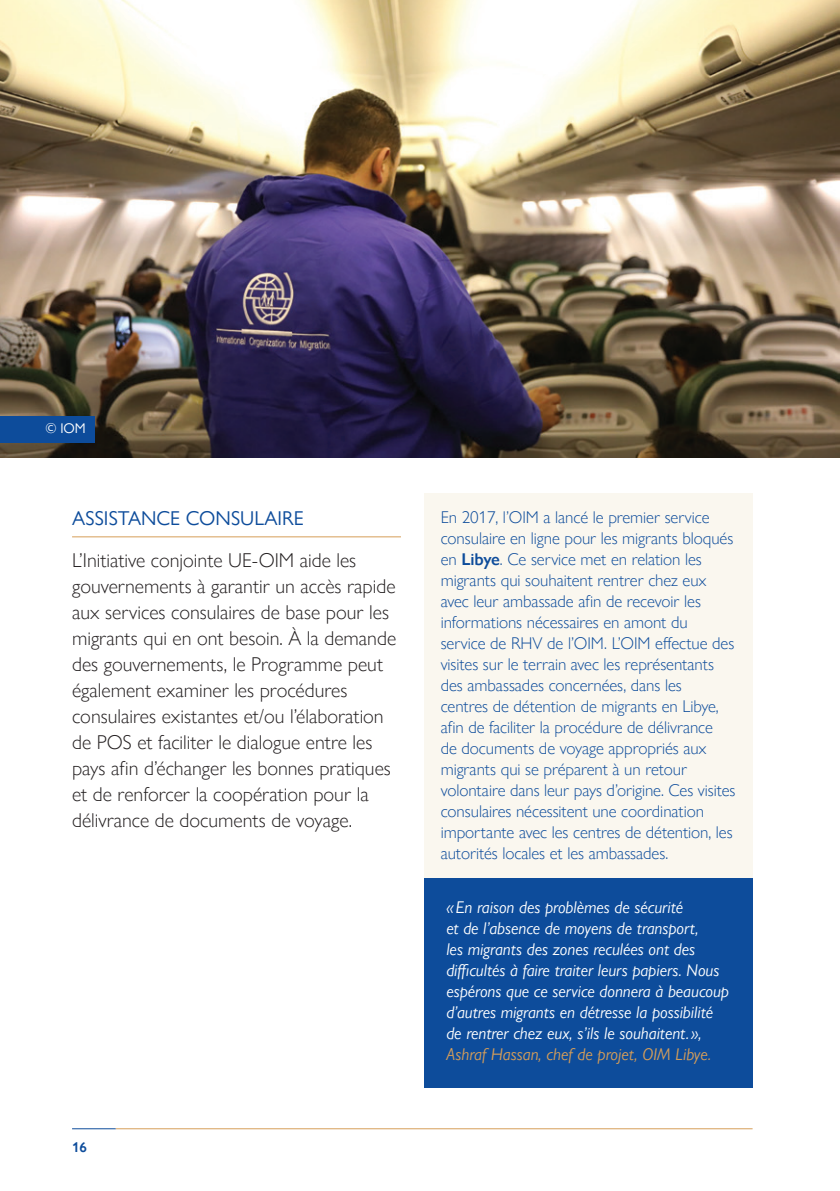
<style>
.page{position:relative;width:840px;height:1191px;background:#fff}
.page>*{position:absolute;margin:0;border:0;box-sizing:border-box;transform-origin:0 0}
.Body_text{font:300 20px/26px "Gill Sans Nova";color:#231f20}
.Heading_1{font:20px "Gill Sans Nova";color:#0d4c9b}
.Body_text_BOXED{font:300 17px/21px "Gill Sans Nova";letter-spacing:-.005em;color:#0d4c9b}
.Body_text_BOXED_DB{font:italic 17px/21px "Gill Sans Nova";color:#fff}
.PIC_CREDIT{font:14px "Gill Sans Nova";color:#fff}
.t1{font:600 14px "Gill Sans Nova";color:#0d4c9b}
.s1{font-weight:600}
.s2{color:#d69e59}
</style>
<div class="page">
<hr style="left:72px;top:1128px;width:44px;height:1px;background:#0d4c9b">
<hr style="left:116px;top:1128px;width:636px;height:1px;background:#d69e59">
<hr style="left:72px;top:536px;width:329px;height:1px;background:#d69e59">
<div style="left:423px;top:493px;width:329px;height:387px;background:#faf7ef"></div>
<div style="left:423px;top:878px;width:329px;height:209px;background:#0d4c9b"></div>
<img style="left:0;top:0;width:839px;height:457px">
<div style="left:0;top:416px;width:94px;height:27px;background:#0d4c9b"></div>
<p class="PIC_CREDIT" style="left:45px;top:420px;width:42px">© IOM</p>
<p class="Heading_1" style="left:72px;top:506px;width:233px">ASSISTANCE CONSULAIRE</p>
<p class="Body_text" style="left:72px;top:547px;width:325px">L’Initiative conjointe UE-OIM aide les gouvernements à garantir un accès rapide aux services consulaires de base pour les migrants qui en ont besoin. À la demande des gouvernements, le Programme peut également examiner les procédures consulaires existantes et/ou l’élaboration de POS et faciliter le dialogue entre les pays afin d’échanger les bonnes pratiques et de renforcer la coopération pour la délivrance de documents de voyage.</p>
<p class="t1" style="left:72px;top:1138px;width:16px">16</p>
<p class="Body_text_BOXED" style="left:440px;top:506px;width:296px">En 2017, l’OIM a lancé le premier service consulaire en ligne pour les migrants bloqués en <span class="s1">Libye</span>. Ce service met en relation les migrants qui souhaitent rentrer chez eux avec leur ambassade afin de recevoir les informations nécessaires en amont du service de RHV de l’OIM. L’OIM effectue des visites sur le terrain avec les représentants des ambassades concernées, dans les<br>centres de détention de migrants en Libye, afin de faciliter la procédure de délivrance<br>de documents de voyage appropriés aux migrants qui se préparent à un retour volontaire dans leur pays d’origine. Ces visites consulaires nécessitent une coordination importante avec les centres de détention, les autorités locales et les ambassades.</p>
<p class="Body_text_BOXED_DB" style="left:446px;top:896px;width:284px">«En raison des problèmes de sécurité<br>et de l’absence de moyens de transport,<br>les migrants des zones reculées ont des difficultés à faire traiter leurs papiers. Nous espérons que ce service donnera à beaucoup d’autres migrants en détresse la possibilité de rentrer chez eux, s’ils le souhaitent. », <span class="s2">Ashraf Hassan, chef de projet, OIM Libye.</span></p>
</div>
